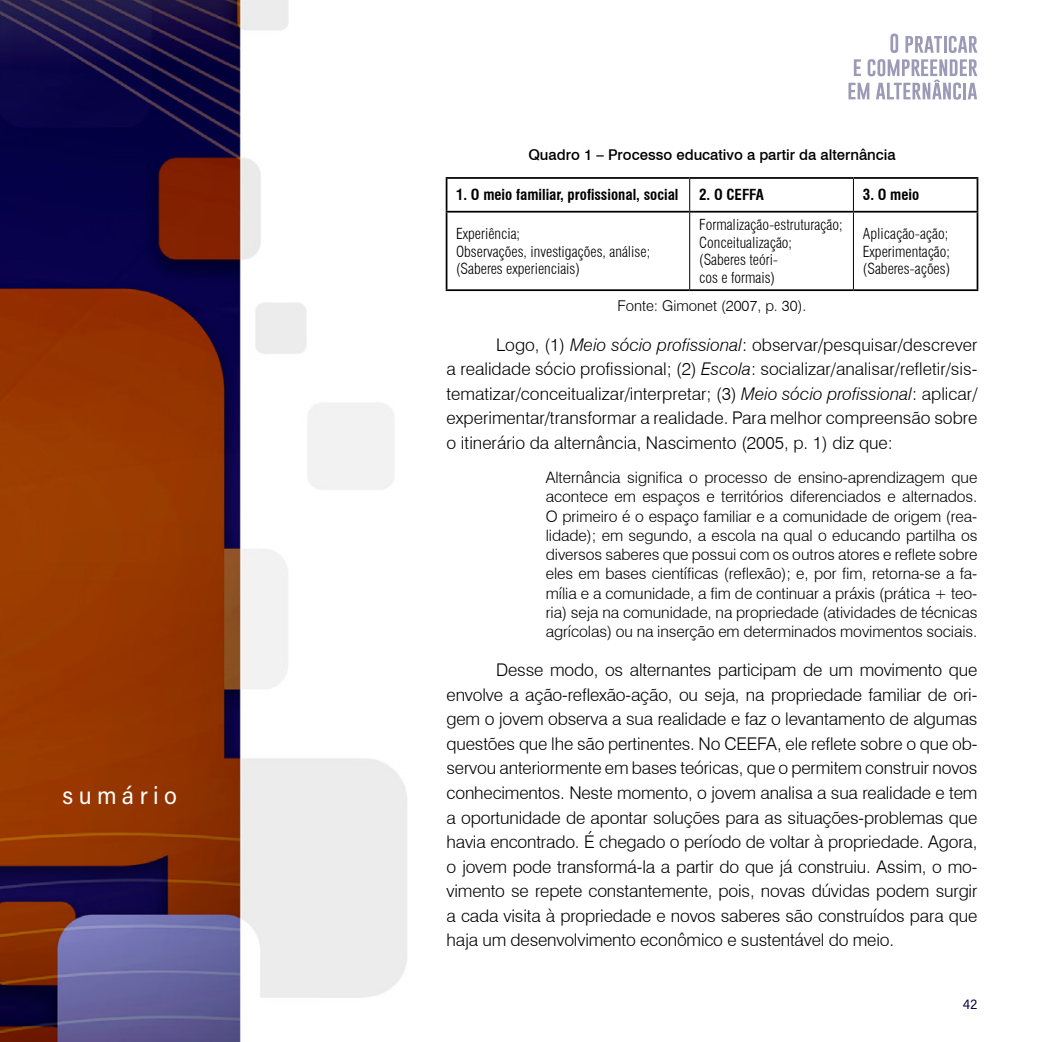
<style>
.page{position:relative;width:1042px;height:1042px;background:#fff}
.page>*{position:absolute;margin:0;border:0;box-sizing:border-box;transform-origin:0 0}
.t1{font:24.5px "Acumin Variable Concept";letter-spacing:.22em;color:#fff}
.t2{font:300 17.5px/24.5px "Swiss 721 BT";letter-spacing:-.005em;color:#000;text-align:justify}
.t3{font:300 15.75px/19.2px "Swiss 721 BT";letter-spacing:-.005em;color:#000;text-align:justify}
.t4{font:300 condensed 14.88px/17.5px "Swiss 721 BT";color:#000}
.t5{font:700 condensed 14.88px "Swiss 721 BT";color:#000}
.t6{font:500 14.88px "Swiss 721 BT";color:#000}
.t7{font:300 14.88px "Swiss 721 BT";color:#000}
.t8{font:14px "Acumin Variable Concept";color:#07024b}
.s1{font-style:italic}
</style>
<div class="page">
<img style="left:0;top:0;width:407px;height:1042px">
<svg style="left:890px;top:34px;width:8px;height:19px"></svg>
<svg style="left:905px;top:36px;width:37px;height:17px"></svg>
<hr style="left:943px;top:36px;width:3px;height:17px;background:#07024b">
<svg style="left:949px;top:36px;width:28px;height:17px"></svg>
<svg style="left:848px;top:59px;width:129px;height:41px"></svg>
<hr style="left:689px;top:179px;width:1px;height:32px;background:#000">
<hr style="left:853px;top:179px;width:1px;height:32px;background:#000">
<hr style="left:689px;top:213px;width:1px;height:76px;background:#000">
<hr style="left:853px;top:213px;width:1px;height:76px;background:#000">
<hr style="left:446px;top:213px;width:1px;height:76px;background:#000">
<hr style="left:976px;top:213px;width:2px;height:76px;background:#000">
<hr style="left:446px;top:289px;width:244px;height:2px;background:#000">
<hr style="left:690px;top:289px;width:163px;height:2px;background:#000">
<hr style="left:853px;top:289px;width:125px;height:2px;background:#000">
<hr style="left:446px;top:177px;width:244px;height:2px;background:#000">
<hr style="left:446px;top:179px;width:1px;height:32px;background:#000">
<hr style="left:690px;top:177px;width:163px;height:2px;background:#000">
<hr style="left:853px;top:177px;width:125px;height:2px;background:#000">
<hr style="left:976px;top:179px;width:2px;height:32px;background:#000">
<hr style="left:446px;top:211px;width:244px;height:2px;background:#000">
<hr style="left:690px;top:211px;width:163px;height:2px;background:#000">
<hr style="left:853px;top:211px;width:125px;height:2px;background:#000">
<h1 class="t1" style="left:63px;top:778px;width:116px">sumário</h1>
<p class="t6" style="left:528px;top:146px;width:369px">Quadro 1 – Processo educativo a partir da alternância</p>
<p class="t5" style="left:456px;top:186px;width:224px">1. O meio familiar, profissional, social</p>
<p class="t5" style="left:699px;top:186px;width:66px">2. O CEFFA</p>
<p class="t5" style="left:863px;top:186px;width:58px">3. O meio</p>
<p class="t4" style="left:456px;top:225px;width:196px">Experiência;<br>Observações, investigações, análise; (Saberes experienciais)</p>
<p class="t4" style="left:699px;top:216px;width:145px">Formalização-estruturação;<br>Conceitualização; (Saberes teóri-<br>cos e formais)</p>
<p class="t4" style="left:863px;top:225px;width:89px">Aplicação-ação;<br>Experimentação; (Saberes-ações)</p>
<p class="t7" style="left:617px;top:297px;width:190px">Fonte: Gimonet (2007, p. 30).</p>
<p class="t2" style="left:446px;top:332px;width:532px;text-indent:50px">Logo, (1) <span class="s1">Meio sócio profissional</span>: observar/pesquisar/descrever a realidade sócio profissional; (2) <span class="s1">Escola</span>: socializar/analisar/refletir/sis&shy;tematizar/conceitualizar/interpretar; (3) <span class="s1">Meio sócio profissional</span>: aplicar/ experimentar/transformar a realidade. Para melhor compreensão sobre o itinerário da alternância, Nascimento (2005, p. 1) diz que:</p>
<p class="t3" style="left:546px;top:468px;width:433px">Alternância significa o processo de ensino-aprendizagem que acontece em espaços e territórios diferenciados e alternados.<br>O primeiro é o espaço familiar e a comunidade de origem (rea&shy;lidade); em segundo, a escola na qual o educando partilha os diversos saberes que possui com os outros atores e reflete sobre eles em bases científicas (reflexão); e, por fim, retorna-se a fa&shy;mília e a comunidade, a fim de continuar a práxis (prática + teo&shy;ria) seja na comunidade, na propriedade (atividades de técnicas agrícolas) ou na inserção em determinados movimentos sociais.</p>
<p class="t2" style="left:446px;top:658px;width:532px;text-indent:50px">Desse modo, os alternantes participam de um movimento que envolve a ação-reflexão-ação, ou seja, na propriedade familiar de ori&shy;gem o jovem observa a sua realidade e faz o levantamento de algumas questões que lhe são pertinentes. No CEEFA, ele reflete sobre o que ob&shy;servou anteriormente em bases teóricas, que o permitem construir novos conhecimentos. Neste momento, o jovem analisa a sua realidade e tem a oportunidade de apontar soluções para as situações-problemas que havia encontrado. É chegado o período de voltar à propriedade. Agora, o jovem pode transformá-la a partir do que já construiu. Assim, o mo&shy;vimento se repete constantemente, pois, novas dúvidas podem surgir a cada visita à propriedade e novos saberes são construídos para que haja um desenvolvimento econômico e sustentável do meio.</p>
<p class="t8" style="left:963px;top:994px;width:16px">42</p>
</div>
